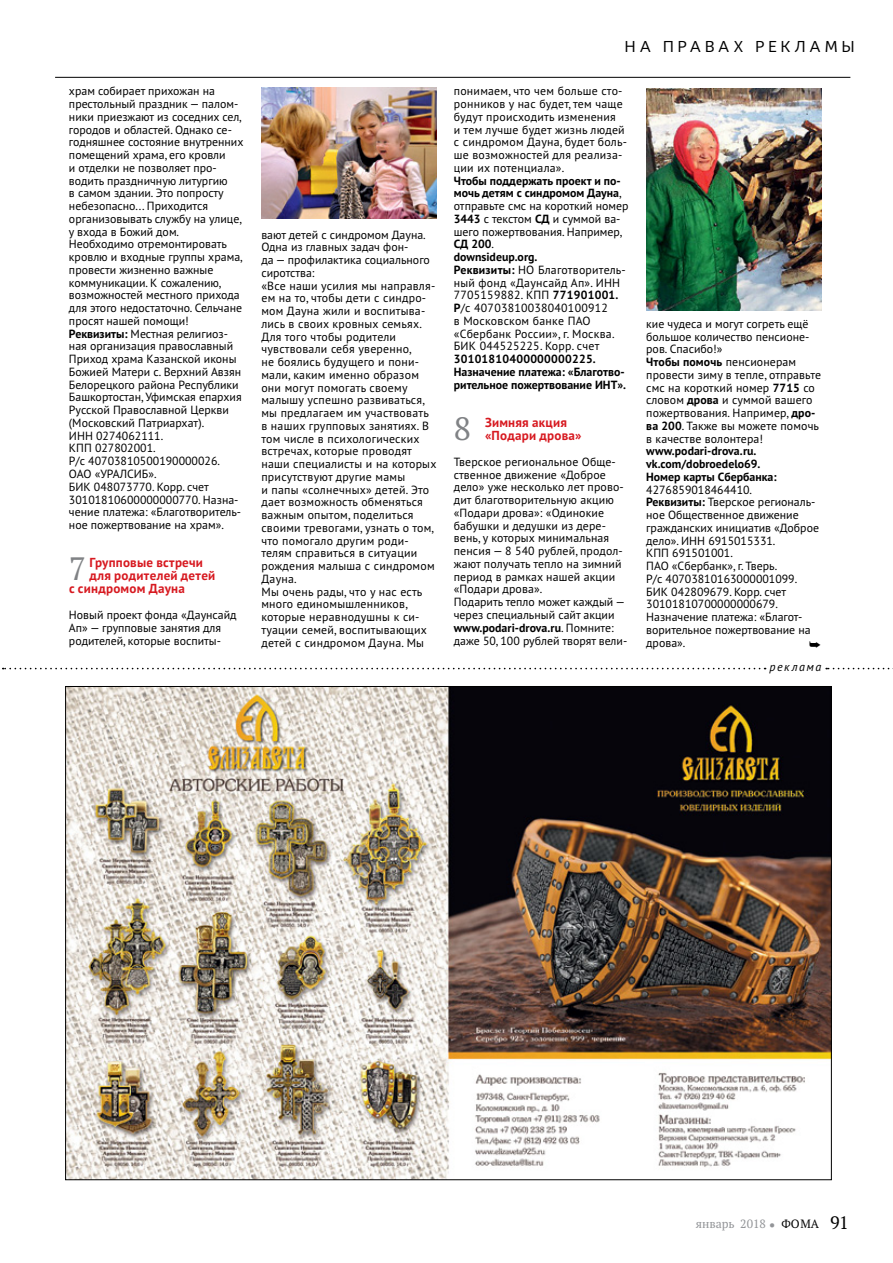
<style>
.page{position:relative;width:893px;height:1263px;background:#fff}
.page>*{position:absolute;margin:0;border:0;box-sizing:border-box;transform-origin:0 0}
.t1{font:32.4px "PT Serif";color:#808285}
.t2{font:15.75px "Mediator";letter-spacing:.23em;color:#000}
.t3{font:700 13.05px/13.5px "PT Sans";letter-spacing:.015em;color:#d71920}
.t4{font:12px "PT Serif";color:#939598}
.t5{font:italic 12px "PT Sans";letter-spacing:.13em;color:#000}
.t6{font:11.85px/12.8px "PT Sans";color:#000}
.t7{font:11.85px/12.8px "PT Sans";letter-spacing:.02em;color:#000}
.t8{font:700 11.85px/12.8px "PT Sans";color:#000}
.s1{font-weight:700}
.s2{font-size:15px}
.s3{color:#000}
.s4{font-size:18px;color:#000}
</style>
<div class="page">
<hr style="left:55px;top:77px;width:795px;height:1px;background:#000">
<svg style="left:3px;top:668px;width:763px;height:1px"></svg>
<svg style="left:826px;top:668px;width:67px;height:1px"></svg>
<img style="left:67px;top:688px;width:763px;height:490px">
<img style="left:261px;top:87px;width:176px;height:132px">
<img style="left:646px;top:88px;width:176px;height:222px">
<p class="t6" style="left:69px;top:85px;width:176px">храм собирает прихожан на престольный праздник — палом&shy;ники приезжают из соседних сел, городов и областей. Однако се&shy;годняшнее состояние внутренних помещений храма, его кровли<br>и отделки не позволяет про&shy;водить праздничную литургию<br>в самом здании. Это попросту небезопасно... Приходится организовывать службу на улице, у входа в Божий дом.<br>Необходимо отремонтировать кровлю и входные группы храма, провести жизненно важные коммуникации. К сожалению, возможностей местного прихода для этого недостаточно. Сельчане просят нашей помощи!<br><span class="s1">Реквизиты:</span> Местная религиоз&shy;ная организация православный<br>Приход храма Казанской иконы<br>Божией Матери с. Верхний Авзян<br>Белорецкого района Республики<br>Башкортостан, Уфимская епархия<br>Русской Православной Церкви (Московский Патриархат).<br>ИНН 0274062111.<br>КПП 027802001.<br>Р/с 40703810500190000026.<br>ОАО «УРАЛСИБ».<br>БИК 048073770. Корр. счет<br>30101810600000000770. Назна&shy;чение платежа: «Благотворитель&shy;ное пожертвование на храм».</p>
<h1 class="t1" style="left:69px;top:547px;width:19px">7</h1>
<p class="t3" style="left:89px;top:556px;width:115px">Групповые встречи</p>
<p class="t3" style="left:89px;top:568px;width:127px">для родителей детей</p>
<p class="t3" style="left:69px;top:582px;width:117px">с синдромом Дауна</p>
<p class="t6" style="left:69px;top:608px;width:169px">Новый проект фонда «Даунсайд<br>Ап» — групповые занятия для родителей, которые воспиты-</p>
<p class="t7" style="left:261px;top:228px;width:177px">вают детей с синдромом Дауна.<br>Одна из главных задач фон-<br>да — профилактика социального сиротства:<br>«Все наши усилия мы направля&shy;ем на то, чтобы дети с синдро&shy;мом Дауна жили и воспитыва&shy;лись в своих кровных семьях.<br>Для того чтобы родители чувствовали себя уверенно,<br>не боялись будущего и пони&shy;мали, каким именно образом они могут помогать своему малышу успешно развиваться, мы предлагаем им участвовать в наших групповых занятиях. В том числе в психологических встречах, которые проводят наши специалисты и на которых присутствуют другие мамы<br>и папы «солнечных» детей. Это дает возможность обменяться важным опытом, поделиться своими тревогами, узнать о том, что помогало другим роди&shy;телям справиться в ситуации рождения малыша с синдромом<br>Дауна.<br>Мы очень рады, что у нас есть много единомышленников, которые неравнодушны к си&shy;туации семей, воспитывающих детей с синдромом Дауна. Мы</p>
<h2 class="t2" style="left:625px;top:36px;width:229px">на правах рекламы</h2>
<p class="t7" style="left:454px;top:85px;width:175px">понимаем, что чем больше сто&shy;ронников у нас будет, тем чаще будут происходить изменения<br>и тем лучше будет жизнь людей с синдромом Дауна, будет боль&shy;ше возможностей для реализа&shy;ции их потенциала».</p>
<p class="t7" style="left:454px;top:174px;width:176px"><span class="s1">Чтобы поддержать проект и по&shy;мочь детям с синдромом Дауна</span>, отправьте смс на короткий номер<br><span class="s1">3443</span> с текстом <span class="s1">СД</span> и суммой ва&shy;шего пожертвования. Например,<br><span class="s1">СД 200</span>.<br><span class="s1">downsideup.org.<br>Реквизиты:</span> НО Благотворитель&shy;ный фонд «Даунсайд Ап». ИНН<br>7705159882. КПП <span class="s1">771901001.<br>Р</span>/с 40703810038040100912<br>в Московском банке ПАО «Сбербанк России», г. Москва.<br>БИК 044525225. Корр. счет</p>
<p class="t8" style="left:454px;top:352px;width:174px">30101810400000000225.<br>Назначение платежа: «Благотво&shy;рительное пожертвование ИНТ».</p>
<h1 class="t1" style="left:454px;top:407px;width:19px">8</h1>
<p class="t3" style="left:485px;top:415px;width:98px">Зимняя акция «Подари дрова»</p>
<p class="t6" style="left:454px;top:455px;width:175px">Тверское региональное Обще&shy;ственное движение «Доброе дело» уже несколько лет прово&shy;дит благотворительную акцию «Подари дрова»: «Одинокие бабушки и дедушки из дере&shy;вень, у которых минимальная пенсия — 8 540 рублей, продол&shy;жают получать тепло на зимний период в рамках нашей акции «Подари дрова».<br>Подарить тепло может каждый — через специальный сайт акции <span class="s1">www.podari-drova.ru</span>. Помните: даже 50, 100 рублей творят вели-</p>
<p class="t6" style="left:646px;top:317px;width:176px">кие чудеса и могут согреть ещё большое количество пенсионе&shy;ров. Спасибо!»<br><span class="s1">Чтобы помочь</span> пенсионерам провести зиму в тепле, отправьте смс на короткий номер <span class="s1">7715</span> со словом <span class="s1">дрова</span> и суммой вашего пожертвования. Например, <span class="s1">дро&shy;ва 200</span>. Также вы можете помочь в качестве волонтера!</p>
<p class="t8" style="left:646px;top:445px;width:132px">www.podari-drova.ru. vk.com/dobroedelo69.<br>Номер карты Сбербанка:</p>
<p class="t6" style="left:646px;top:483px;width:174px">4276859018464410.<br><span class="s1">Реквизиты:</span> Тверское региональ&shy;ное Общественное движение гражданских инициатив «Доброе дело». ИНН 6915015331.<br>КПП 691501001.<br>ПАО «Сбербанк», г. Тверь.<br>Р/с 40703810163000001099.<br>БИК 042809679. Корр. счет<br>30101810700000000679.<br>Назначение платежа: «Благот&shy;ворительное пожертвование на дрова».</p>
<p class="t5" style="left:769px;top:659px;width:54px">реклама</p>
<p class="t4" style="left:696px;top:1216px;width:154px">январь 2018 <span class="s2">•</span> <span class="s3">ФОМА</span> <span class="s4">91</span></p>
</div>
